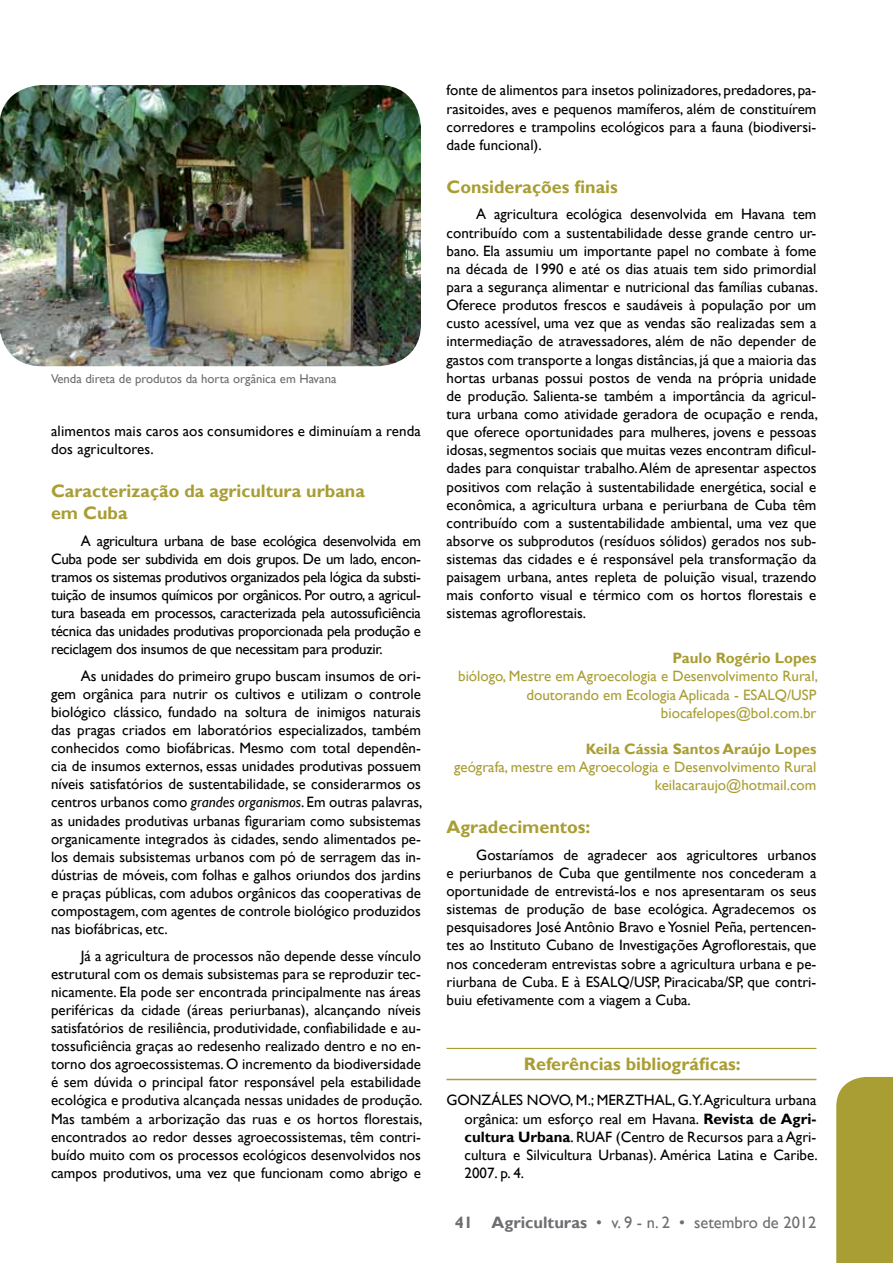
<style>
.page{position:relative;width:893px;height:1263px;background:#fff}
.page>*{position:absolute;margin:0;border:0;box-sizing:border-box;transform-origin:0 0}
.t1{font:700 18px/21.8px "Gill Sans";color:#a99e34}
.t2{font:16.5px "Gill Sans";color:#6d6e71}
.t3{font:15px/18.1px "Gill Sans";color:#000;text-align:justify}
.t4{font:15px/18.1px "Gill Sans";color:#a99e34;text-align:right}
.t5{font:700 15px "Gill Sans";color:#a99e34}
.t6{font:12.75px "Gill Sans";color:#6d6e71}
.s1{font-style:italic}
.s2{font-weight:700}
</style>
<div class="page">
<img style="left:0;top:85px;width:421px;height:281px">
<hr style="left:446px;top:1048px;width:370px;height:1px;background:#a99e34">
<hr style="left:446px;top:1079px;width:370px;height:1px;background:#a99e34">
<div style="left:836px;top:1077px;width:57px;height:186px;background:#a99e34"></div>
<p class="t6" style="left:51px;top:371px;width:287px">Venda direta de produtos da horta orgânica em Havana</p>
<p class="t3" style="left:51px;top:422px;width:371px">alimentos mais caros aos consumidores e diminuíam a renda dos agricultores.</p>
<p class="t1" style="left:51px;top:481px;width:315px">Caracterização da agricultura urbana em Cuba</p>
<p class="t3" style="left:51px;top:532px;width:371px;text-indent:30px">A agricultura urbana de base ecológica desenvolvida em Cuba pode ser subdivida em dois grupos. De um lado, encon&shy;tramos os sistemas produtivos organizados pela lógica da substi&shy;tuição de insumos químicos por orgânicos. Por outro, a agricul&shy;tura baseada em processos, caracterizada pela autossuficiência técnica das unidades produtivas proporcionada pela produção e reciclagem dos insumos de que necessitam para produzir.</p>
<p class="t3" style="left:51px;top:667px;width:373px;text-indent:30px">As unidades do primeiro grupo buscam insumos de ori&shy;gem orgânica para nutrir os cultivos e utilizam o controle biológico clássico, fundado na soltura de inimigos naturais das pragas criados em laboratórios especializados, também conhecidos como biofábricas. Mesmo com total dependên&shy;cia de insumos externos, essas unidades produtivas possuem níveis satisfatórios de sustentabilidade, se considerarmos os centros urbanos como <span class="s1">grandes organismos</span>. Em outras palavras, as unidades produtivas urbanas figurariam como subsistemas organicamente integrados às cidades, sendo alimentados pe&shy;los demais subsistemas urbanos com pó de serragem das in&shy;dústrias de móveis, com folhas e galhos oriundos dos jardins e praças públicas, com adubos orgânicos das cooperativas de compostagem, com agentes de controle biológico produzidos nas biofábricas, etc.</p>
<p class="t3" style="left:51px;top:947px;width:373px;text-indent:30px">Já a agricultura de processos não depende desse vínculo estrutural com os demais subsistemas para se reproduzir tec&shy;nicamente. Ela pode ser encontrada principalmente nas áreas periféricas da cidade (áreas periurbanas), alcançando níveis satisfatórios de resiliência, produtividade, confiabilidade e au&shy;tossuficiência graças ao redesenho realizado dentro e no en&shy;torno dos agroecossistemas. O incremento da biodiversidade é sem dúvida o principal fator responsável pela estabilidade ecológica e produtiva alcançada nessas unidades de produção.<br>Mas também a arborização das ruas e os hortos florestais, encontrados ao redor desses agroecossistemas, têm contri&shy;buído muito com os processos ecológicos desenvolvidos nos campos produtivos, uma vez que funcionam como abrigo e</p>
<p class="t3" style="left:446px;top:82px;width:371px">fonte de alimentos para insetos polinizadores, predadores, pa&shy;rasitoides, aves e pequenos mamíferos, além de constituírem corredores e trampolins ecológicos para a fauna (biodiversi&shy;dade funcional).</p>
<p class="t1" style="left:446px;top:176px;width:173px">Considerações finais</p>
<p class="t3" style="left:446px;top:206px;width:373px;text-indent:30px">A agricultura ecológica desenvolvida em Havana tem contribuído com a sustentabilidade desse grande centro ur&shy;bano. Ela assumiu um importante papel no combate à fome na década de 1990 e até os dias atuais tem sido primordial para a segurança alimentar e nutricional das famílias cubanas.<br>Oferece produtos frescos e saudáveis à população por um custo acessível, uma vez que as vendas são realizadas sem a intermediação de atravessadores, além de não depender de gastos com transporte a longas distâncias, já que a maioria das hortas urbanas possui postos de venda na própria unidade de produção. Salienta-se também a importância da agricul&shy;tura urbana como atividade geradora de ocupação e renda, que oferece oportunidades para mulheres, jovens e pessoas idosas, segmentos sociais que muitas vezes encontram dificul&shy;dades para conquistar trabalho. Além de apresentar aspectos positivos com relação à sustentabilidade energética, social e econômica, a agricultura urbana e periurbana de Cuba têm contribuído com a sustentabilidade ambiental, uma vez que absorve os subprodutos (resíduos sólidos) gerados nos sub&shy;sistemas das cidades e é responsável pela transformação da paisagem urbana, antes repleta de poluição visual, trazendo mais conforto visual e térmico com os hortos florestais e sistemas agroflorestais.</p>
<p class="t5" style="left:672px;top:649px;width:145px">Paulo Rogério Lopes</p>
<p class="t4" style="left:458px;top:667px;width:361px">biólogo, Mestre em Agroecologia e Desenvolvimento Rural, doutorando em Ecologia Aplicada - ESALQ/USP biocafelopes@bol.com.br</p>
<p class="t5" style="left:586px;top:740px;width:232px">Keila Cássia Santos Araújo Lopes</p>
<p class="t4" style="left:454px;top:758px;width:364px">geógrafa, mestre em Agroecologia e Desenvolvimento Rural keilacaraujo@hotmail.com</p>
<p class="t1" style="left:446px;top:817px;width:145px">Agradecimentos:</p>
<p class="t3" style="left:446px;top:846px;width:371px;text-indent:30px">Gostaríamos de agradecer aos agricultores urbanos e periurbanos de Cuba que gentilmente nos concederam a oportunidade de entrevistá-los e nos apresentaram os seus sistemas de produção de base ecológica. Agradecemos os pesquisadores José Antônio Bravo e Yosniel Peña, pertencen&shy;tes ao Instituto Cubano de Investigações Agroflorestais, que nos concederam entrevistas sobre a agricultura urbana e pe&shy;riurbana de Cuba. E à ESALQ/USP, Piracicaba/SP, que contri&shy;buiu efetivamente com a viagem a Cuba.</p>
<p class="t1" style="left:524px;top:1054px;width:218px">Referências bibliográficas:</p>
<p class="t3" style="left:464px;top:1091px;width:355px;text-indent:-18px">GONZÁLES NOVO, M.; MERZTHAL, G.Y.Agricultura urbana orgânica: um esforço real em Havana. <span class="s2">Revista de Agri&shy;cultura Urbana</span>. RUAF (Centro de Recursos para a Agri&shy;cultura e Silvicultura Urbanas). América Latina e Caribe.<br>2007. p. 4.</p>
<p class="t2" style="left:455px;top:1212px;width:363px"><span class="s2">41 Agriculturas</span> • v. 9 - n. 2 • setembro de 2012</p>
</div>
